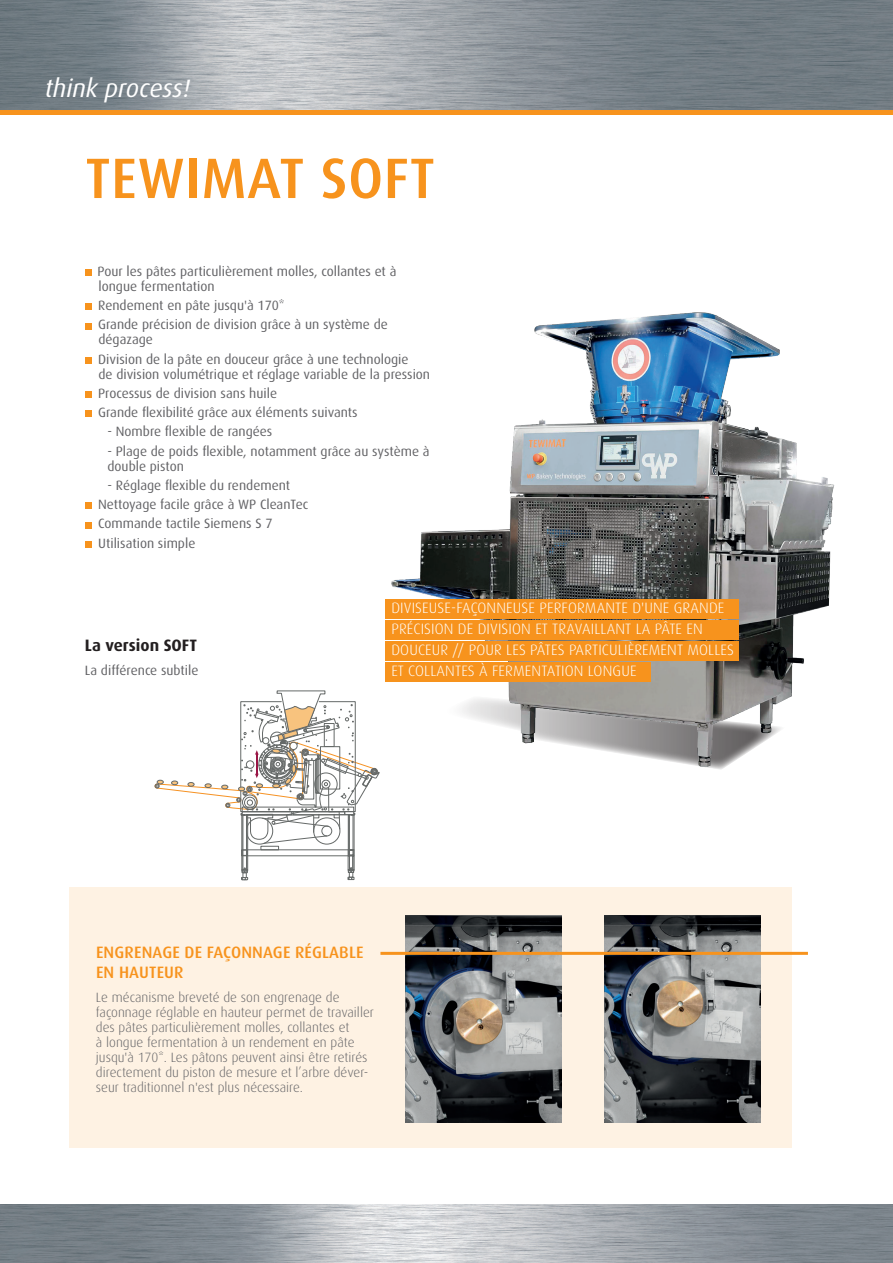
<style>
.page{position:relative;width:893px;height:1263px;background:#fff}
.page>*{position:absolute;margin:0;border:0;box-sizing:border-box;transform-origin:0 0}
.t1{font:500 57px "Dax Pro";letter-spacing:.01em;color:#f7931d}
.t2{font:italic 25.2px "Dax Pro";color:#fff}
.t3{font:500 16.5px/19.5px "Dax Pro";letter-spacing:.01em;color:#f7931d}
.t4{font:700 16.5px "Dax Pro";color:#231f20}
.t5{font:300 15px/21px "Dax Pro";letter-spacing:.01em;color:#fff}
.t6{font:13.5px/19.2px "Dax Pro";color:#636366}
.t7{font:300 13.5px/15px "Dax Pro";color:#636366}
</style>
<div class="page">
<img style="left:0;top:0;width:893px;height:1263px">
<div style="left:0;top:111px;width:893px;height:1092px;background:#fff"></div>
<hr style="left:0;top:111px;width:893px;height:4px;background:#f7931d">
<div style="left:85px;top:269px;width:6px;height:7px;background:#f7931d"></div>
<div style="left:85px;top:303px;width:6px;height:7px;background:#f7931d"></div>
<svg style="left:85px;top:323px;width:6px;height:6px"></svg>
<svg style="left:85px;top:357px;width:6px;height:6px"></svg>
<div style="left:85px;top:391px;width:6px;height:7px;background:#f7931d"></div>
<svg style="left:85px;top:411px;width:6px;height:6px"></svg>
<svg style="left:85px;top:503px;width:6px;height:6px"></svg>
<svg style="left:85px;top:522px;width:6px;height:6px"></svg>
<svg style="left:85px;top:541px;width:6px;height:6px"></svg>
<div style="left:69px;top:888px;width:723px;height:260px;background:#fef2e3"></div>
<img style="left:379px;top:312px;width:456px;height:461px">
<div style="left:385px;top:662px;width:266px;height:19px;background:#f7931d"></div>
<div style="left:385px;top:600px;width:353px;height:19px;background:#f7931d"></div>
<div style="left:385px;top:620px;width:353px;height:20px;background:#f7931d"></div>
<div style="left:385px;top:641px;width:353px;height:19px;background:#f7931d"></div>
<img style="left:604px;top:915px;width:156px;height:208px">
<img style="left:406px;top:915px;width:156px;height:208px">
<hr style="left:380px;top:952px;width:428px;height:3px;background:#f7931d">
<div style="left:261px;top:846px;width:18px;height:4px;border:1px solid #656968"></div>
<div style="left:242px;top:850px;width:112px;height:6px;border:1px solid #656968"></div>
<div style="left:242px;top:815px;width:1px;height:55px;border:1px solid #656968"></div>
<div style="left:246px;top:814px;width:2px;height:56px;border:1px solid #656968"></div>
<svg style="left:242px;top:850px;width:5px;height:5px"></svg>
<div style="left:348px;top:814px;width:6px;height:36px;border:1px solid #656968"></div>
<div style="left:349px;top:814px;width:4px;height:36px;border:1px solid #656968"></div>
<hr style="left:348px;top:815px;width:1px;height:35px;background:#656968">
<svg style="left:241px;top:868px;width:7px;height:12px"></svg>
<svg style="left:348px;top:850px;width:6px;height:30px"></svg>
<svg style="left:154px;top:691px;width:225px;height:153px"></svg>
<hr style="left:256px;top:753px;width:2px;height:23px;background:#991646">
<h2 class="t2" style="left:45px;top:72px;width:147px">think process!</h2>
<h1 class="t1" style="left:85px;top:142px;width:351px">TEWIMAT SOFT</h1>
<p class="t6" style="left:97px;top:263px;width:300px;line-height:15px">Pour les pâtes particulièrement molles, collantes et à longue fermentation</p>
<p class="t6" style="left:98px;top:295px;width:291px">Rendement en pâte jusqu'à 170*<br>Grande précision de division grâce à un système de</p>
<p class="t6" style="left:98px;top:330px;width:312px">dégazage<br>Division de la pâte en douceur grâce à une technologie</p>
<p class="t6" style="left:98px;top:364px;width:333px">de division volumétrique et réglage variable de la pression<br>Processus de division sans huile<br>Grande flexibilité grâce aux éléments suivants</p>
<p class="t6" style="left:107px;top:422px;width:166px">- Nombre flexible de rangées</p>
<p class="t6" style="left:107px;top:443px;width:324px;line-height:15px">- Plage de poids flexible, notamment grâce au système à double piston</p>
<p class="t6" style="left:98px;top:475px;width:212px;text-indent:9px">- Réglage flexible du rendement<br>Nettoyage facile grâce à WP CleanTec<br>Commande tactile Siemens S 7<br>Utilisation simple</p>
<p class="t4" style="left:85px;top:634px;width:114px">La version SOFT</p>
<p class="t6" style="left:85px;top:660px;width:115px">La différence subtile</p>
<p class="t5" style="left:391px;top:597px;width:344px">DIVISEUSE-FAÇONNEUSE PERFORMANTE D'UNE GRANDE PRÉCISION DE DIVISION ET TRAVAILLANT LA PÂTE EN DOUCEUR // POUR LES PÂTES PARTICULIÈREMENT MOLLES ET COLLANTES À FERMENTATION LONGUE</p>
<p class="t3" style="left:96px;top:942px;width:269px">ENGRENAGE DE FAÇONNAGE RÉGLABLE<br>EN HAUTEUR</p>
<p class="t7" style="left:96px;top:990px;width:280px">Le mécanisme breveté de son engrenage de façonnage réglable en hauteur permet de travailler des pâtes particulièrement molles, collantes et<br>à longue fermentation à un rendement en pâte jusqu'à 170*. Les pâtons peuvent ainsi être retirés directement du piston de mesure et l’arbre déver&shy;seur traditionnel n'est plus nécessaire.</p>
</div>
